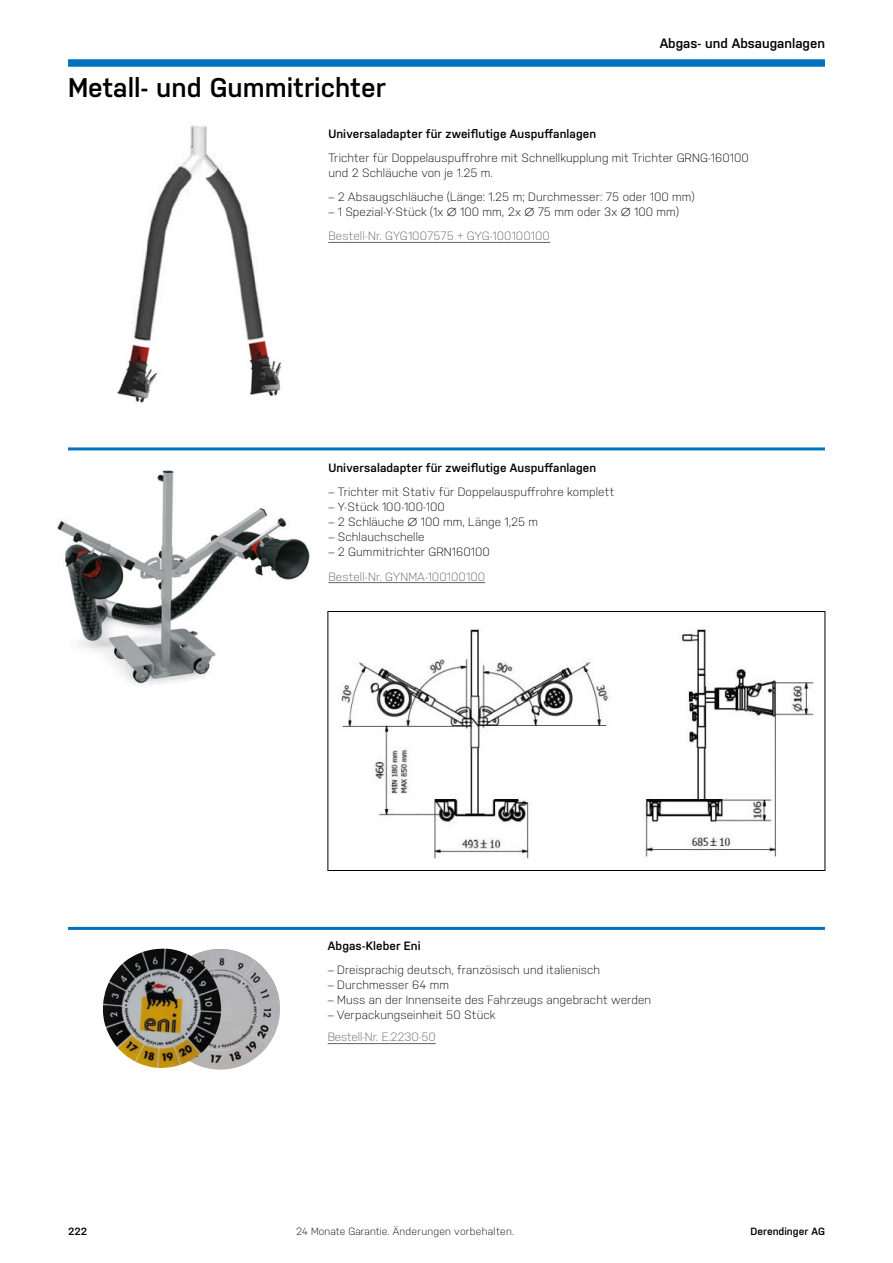
<style>
.page{position:relative;width:893px;height:1263px;background:#fff}
.page>*{position:absolute;margin:0;border:0;box-sizing:border-box;transform-origin:0 0}
.t1{font:600 27px "Nudista";color:#000}
.t2{font:600 13.5px "Nudista";color:#000}
.t3{font:300 12px/15px "Nudista";letter-spacing:.01em;color:#000}
.t4{font:600 12px "Nudista";letter-spacing:.005em;color:#000}
.t5{font:300 12px "Nudista";letter-spacing:.005em;color:#646363}
.t6{font:300 10.5px "Nudista";letter-spacing:.02em;color:#000}
.t7{font:600 10.5px "Nudista";color:#000}
.s1{color:#646363}
</style>
<div class="page">
<img style="left:57px;top:470px;width:274px;height:231px">
<div style="left:68px;top:59px;width:757px;height:8px;background:#0073be"></div>
<hr style="left:328px;top:242px;width:222px;height:1px;background:#646363">
<hr style="left:328px;top:582px;width:157px;height:1px;background:#646363">
<hr style="left:68px;top:447px;width:757px;height:3px;background:#0073be">
<img style="left:341px;top:629px;width:473px;height:230px">
<div style="left:328px;top:611px;width:497px;height:260px;border:1px solid #000"></div>
<img style="left:117px;top:125px;width:165px;height:278px">
<img style="left:207px;top:949px;width:73px;height:121px">
<hr style="left:328px;top:1043px;width:108px;height:1px;background:#646363">
<img style="left:103px;top:948px;width:118px;height:120px">
<hr style="left:68px;top:927px;width:757px;height:3px;background:#0073be">
<p class="t2" style="left:660px;top:34px;width:167px">Abgas- und Absauganlagen</p>
<h1 class="t1" style="left:68px;top:67px;width:319px">Metall- und Gummitrichter</h1>
<p class="t4" style="left:328px;top:125px;width:269px">Universaladapter für zweiflutige Auspuffanlagen</p>
<p class="t3" style="left:328px;top:150px;width:422px">Trichter für Doppelauspuffrohre mit Schnellkupplung mit Trichter GRNG-160100 und 2 Schläuche von je 1.25 m.</p>
<p class="t3" style="left:328px;top:189px;width:368px">– 2 Absaugschläuche (Länge: 1.25 m; Durchmesser: 75 oder 100 mm)</p>
<p class="t3" style="left:328px;top:199px;width:352px;line-height:24px">– 1 Spezial-Y-Stück (1x ∅ 100 mm, 2x ∅ 75 mm oder 3x ∅ 100 mm)<br><span class="s1">Bestell-Nr. GYG1007575 + GYG-100100100</span></p>
<p class="t4" style="left:328px;top:459px;width:269px">Universaladapter für zweiflutige Auspuffanlagen</p>
<p class="t3" style="left:328px;top:484px;width:288px">– Trichter mit Stativ für Doppelauspuffrohre komplett</p>
<p class="t3" style="left:328px;top:499px;width:118px">– Y-Stück 100-100-100</p>
<p class="t3" style="left:328px;top:514px;width:211px">– 2 Schläuche ∅ 100 mm, Länge 1,25 m</p>
<p class="t3" style="left:328px;top:529px;width:98px">– Schlauchschelle</p>
<p class="t3" style="left:328px;top:544px;width:163px">– 2 Gummitrichter GRN160100</p>
<p class="t5" style="left:328px;top:568px;width:158px">Bestell-Nr. GYNMA-100100100</p>
<p class="t4" style="left:328px;top:937px;width:94px">Abgas-Kleber Eni</p>
<p class="t3" style="left:328px;top:961px;width:274px">– Dreisprachig deutsch, französisch und italienisch</p>
<p class="t3" style="left:328px;top:976px;width:123px">– Durchmesser 64 mm</p>
<p class="t3" style="left:328px;top:991px;width:325px">– Muss an der Innenseite des Fahrzeugs angebracht werden</p>
<p class="t3" style="left:328px;top:1006px;width:169px">– Verpackungseinheit 50 Stück</p>
<p class="t5" style="left:328px;top:1029px;width:110px">Bestell-Nr. E.2230-50</p>
<p class="t7" style="left:68px;top:1224px;width:21px">222</p>
<p class="t6" style="left:296px;top:1224px;width:220px">24 Monate Garantie. Änderungen vorbehalten.</p>
<p class="t7" style="left:750px;top:1224px;width:76px">Derendinger AG</p>
</div>
